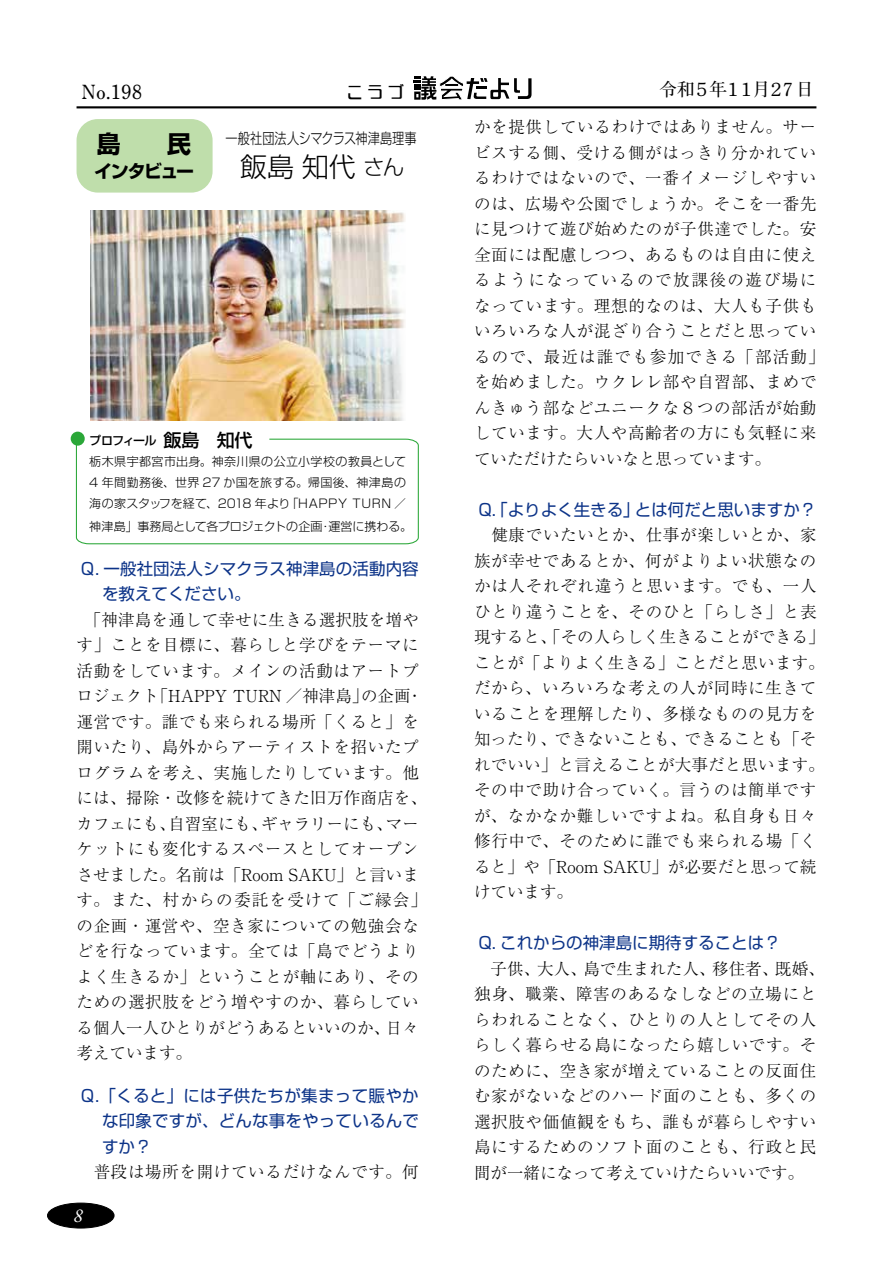
<style>
.page{position:relative;width:893px;height:1263px;background:#fff}
.page>*{position:absolute;margin:0;border:0;box-sizing:border-box;transform-origin:0 0}
.t1{font:300 27px "Shin Go Pr 6";color:#000}
.t2{font:700 24px "Shin Go Pr 6";color:#000}
.t3{font:700 19.5px "Futo Min A101 Pro";color:#000}
.t4{font:italic 19.5px "Garamond Premr Pro";color:#fff}
.t5{font:700 18px "Futo Min A101 Pro";letter-spacing:-.145em;color:#000}
.t6{font:700 18px "Shin Go Pr 6";letter-spacing:-.08em;color:#000}
.t7{font:300 16.5px/25.5px "Ryumin Pro";letter-spacing:.04em;color:#000}
.t8{font:16.5px/25.5px "Shin Go Pro";letter-spacing:.005em;color:#0c3388}
.t9{font:16.5px "DF So Gei W5 WING RKSJ H";color:#000}
.t10{font:300 15px "Shin Go Pr 6";letter-spacing:.005em;color:#000;scale:.81 1}
.t11{font:300 12px/21px "Shin Go Pro";letter-spacing:.02em;color:#000}
.t12{font:300 12px "Shin Go Pro";letter-spacing:-.005em;color:#000}
.s1{font-size:21px}
.s2{font-weight:500}
.s3{font-weight:500;font-size:18px}
</style>
<div class="page">
<hr style="left:77px;top:106px;width:739px;height:2px;background:#000">
<svg style="left:413px;top:76px;width:118px;height:24px"></svg>
<div style="left:48px;top:1203px;width:66px;height:25px;background:#000;border-radius:50%"></div>
<div style="left:47px;top:1203px;width:67px;height:25px;border:1px solid #000;border-radius:50%"></div>
<div style="left:77px;top:119px;width:136px;height:74px;background:#bfdeab;border-radius:21px"></div>
<svg style="left:75px;top:438px;width:344px;height:107px"></svg>
<div style="left:71px;top:432px;width:14px;height:14px;background:#2aa738;border-radius:50%"></div>
<img style="left:90px;top:211px;width:315px;height:209px">
<p class="t3" style="left:82px;top:76px;width:62px">No.198</p>
<p class="t5" style="left:659px;top:76px;width:156px">令和５年１１月２7 日</p>
<p class="t10" style="left:225px;top:125px;width:238px">一般社団法人シマクラス神津島理事</p>
<h1 class="t1" style="left:240px;top:145px;width:165px">飯島 知代 <span class="s1">さん</span></h1>
<p class="t9" style="left:348px;top:84px;width:58px">こうづ</p>
<p class="t7" style="left:474px;top:113px;width:352px">かを提供しているわけではありません。サービスする側、受ける側がはっきり分かれているわけではないので、一番イメージしやすいのは、広場や公園でしょうか。そこを一番先に見つけて遊び始めたのが子供達でした。安全面には配慮しつつ、あるものは自由に使えるようになっているので放課後の遊び場になっています。理想的なのは、大人も子供もいろいろな人が混ざり合うことだと思っているので、最近は誰でも参加できる「部活動」を始めました。ウクレレ部や自習部、まめでんきゅう部などユニークな８つの部活が始動しています。大人や高齢者の方にも気軽に来ていただけたらいいなと思っています。</p>
<p class="t8" style="left:478px;top:495px;width:340px">Q.「よりよく生きる」とは何だと思いますか？</p>
<p class="t7" style="left:474px;top:521px;width:352px">　健康でいたいとか、仕事が楽しいとか、家族が幸せであるとか、何がよりよい状態なのかは人それぞれ違うと思います。でも、一人ひとり違うことを、そのひと「らしさ」と表現すると、「その人らしく生きることができる」ことが「よりよく生きる」ことだと思います。だから、いろいろな考えの人が同時に生きていることを理解したり、多様なものの見方を知ったり、できないことも、できることも「それでいい」と言えることが大事だと思います。その中で助け合っていく。言うのは簡単ですが、なかなか難しいですよね。私自身も日々修行中で、そのために誰でも来られる場「くると」や「Room SAKU」が必要だと思って続けています。</p>
<p class="t8" style="left:478px;top:928px;width:304px">Q. これからの神津島に期待することは？</p>
<p class="t7" style="left:474px;top:954px;width:352px">　子供、大人、島で生まれた人、移住者、既婚、独身、職業、障害のあるなしなどの立場にとらわれることなく、ひとりの人としてその人らしく暮らせる島になったら嬉しいです。そのために、空き家が増えていることの反面住む家がないなどのハード面のことも、多くの選択肢や価値観をもち、誰もが暮らしやすい島にするためのソフト面のことも、行政と民間が一緒になって考えていけたらいいです。</p>
<h2 class="t2" style="left:97px;top:125px;width:96px">島　　民</h2>
<p class="t6" style="left:94px;top:157px;width:101px">インタビュー</p>
<p class="t11" style="left:89px;top:428px;width:318px"><span class="s2">プロフィール</span> <span class="s3">飯島　知代<br></span>栃木県宇都宮市出身。神奈川県の公立小学校の教員として<br>4 年間勤務後、世界 27 か国を旅する。帰国後、神津島の海の家スタッフを経て、2018 年より「HAPPY TURN ／</p>
<p class="t12" style="left:89px;top:516px;width:324px">神津島」事務局として各プロジェクトの企画・運営に携わる。</p>
<p class="t8" style="left:102px;top:554px;width:318px;text-indent:-21px">Q. 一般社団法人シマクラス神津島の活動内容を教えてください。</p>
<p class="t7" style="left:77px;top:605px;width:352px">　「神津島を通して幸せに生きる選択肢を増やす」ことを目標に、暮らしと学びをテーマに活動をしています。メインの活動はアートプロジェクト「HAPPY TURN ／神津島」の企画・運営です。誰でも来られる場所「くると」を開いたり、島外からアーティストを招いたプログラムを考え、実施したりしています。他には、掃除・改修を続けてきた旧万作商店を、カフェにも、自習室にも、ギャラリーにも、マーケットにも変化するスペースとしてオープンさせました。名前は「Room SAKU」と言います。また、村からの委託を受けて「ご縁会」の企画・運営や、空き家についての勉強会などを行なっています。全ては「島でどうよりよく生きるか」ということが軸にあり、そのための選択肢をどう増やすのか、暮らしている個人一人ひとりがどうあるといいのか、日々考えています。</p>
<p class="t8" style="left:102px;top:1080px;width:318px;text-align:justify;text-indent:-21px">Q.「くると」には子供たちが集まって賑やかな印象ですが、どんな事をやっているんですか？</p>
<p class="t7" style="left:77px;top:1158px;width:344px">　普段は場所を開けているだけなんです。何</p>
<p class="t4" style="left:74px;top:1203px;width:11px">8</p>
</div>
